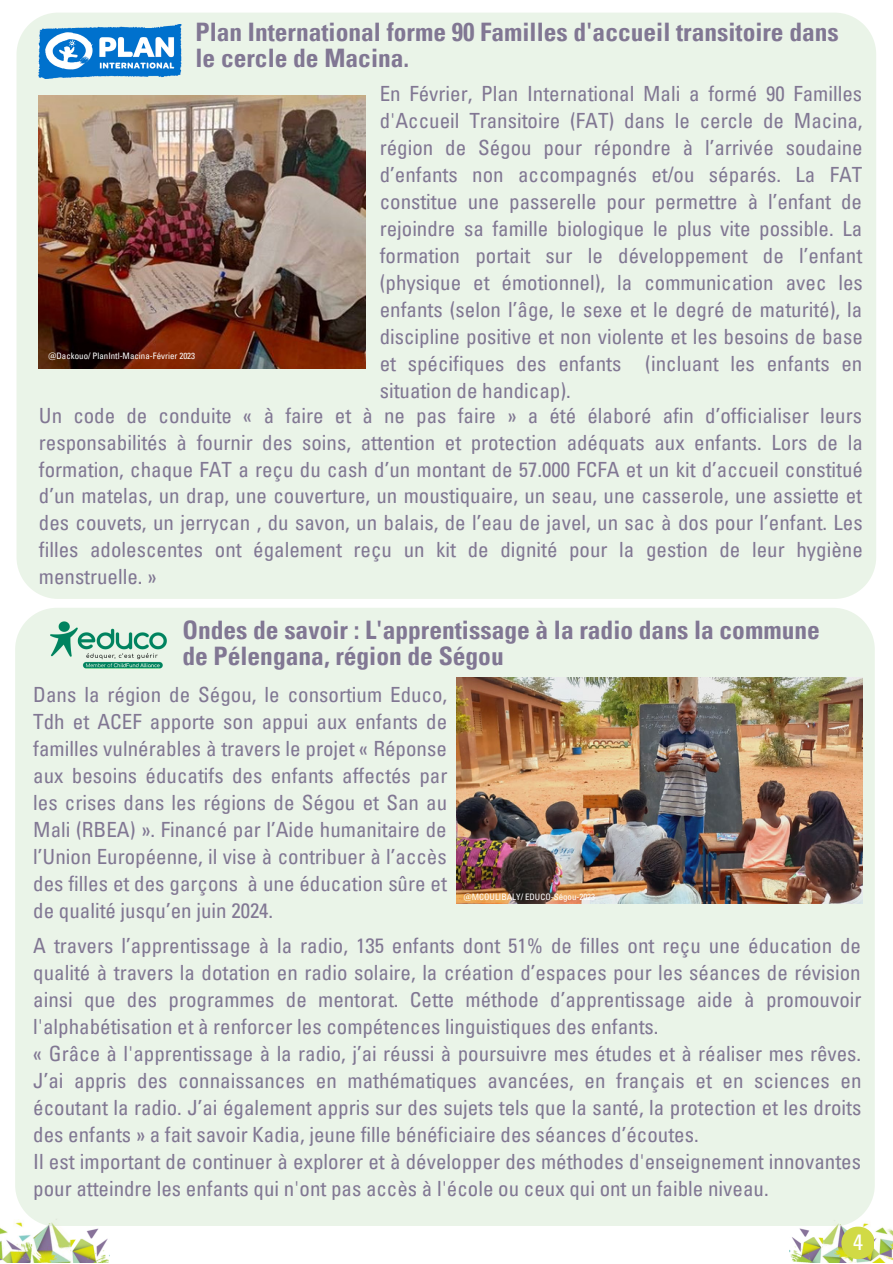
<style>
.page{position:relative;width:893px;height:1264px;background:#fff}
.page>*{position:absolute;margin:0;border:0;box-sizing:border-box;transform-origin:0 0}
.t1{font:700 condensed 25.5px/25.8px "Univers LT Pro";color:#817793}
.t2{font:condensed 22.5px "Univers LT Pro";color:#fff}
.t3{font:condensed 21px/27px "Univers LT Pro";color:#817793;text-align:justify}
.t4{font:condensed 8.85px "Univers LT Pro";color:#fff}
</style>
<div class="page">
<img style="left:0;top:1222px;width:110px;height:40px">
<img style="left:789px;top:1226px;width:103px;height:36px">
<div style="left:17px;top:13px;width:859px;height:585px;background:#eaf4e8"></div>
<svg style="left:841px;top:1226px;width:32px;height:32px"></svg>
<div style="left:15px;top:608px;width:859px;height:618px;background:#eaf4e8"></div>
<img style="left:39px;top:95px;width:326px;height:274px">
<img style="left:39px;top:25px;width:143px;height:54px">
<img style="left:457px;top:677px;width:405px;height:226px">
<img style="left:36px;top:617px;width:140px;height:54px">
<p class="t1" style="left:195px;top:23px;width:644px">Plan International forme 90 Familles d'accueil transitoire dans le cercle de Macina.</p>
<p class="t4" style="left:49px;top:352px;width:148px">@Dackouo/ PlanIntl-Macina-Février 2023</p>
<p class="t3" style="left:379px;top:82px;width:484px">En Février, Plan International Mali a formé 90 Familles d'Accueil Transitoire (FAT) dans le cercle de Macina, région de Ségou pour répondre à l’arrivée soudaine d’enfants non accompagnés et/ou séparés. La FAT constitue une passerelle pour permettre à l’enfant de rejoindre sa famille biologique le plus vite possible. La formation portait sur le développement de l’enfant (physique et émotionnel), la communication avec les enfants (selon l’âge, le sexe et le degré de maturité), la discipline positive et non violente et les besoins de base et spécifiques des enfants (incluant les enfants en situation de handicap).</p>
<p class="t3" style="left:39px;top:404px;width:825px">Un code de conduite « à faire et à ne pas faire » a été élaboré afin d’officialiser leurs responsabilités à fournir des soins, attention et protection adéquats aux enfants. Lors de la formation, chaque FAT a reçu du cash d’un montant de 57.000 FCFA et un kit d’accueil constitué d’un matelas, un drap, une couverture, un moustiquaire, un seau, une casserole, une assiette et des couvets, un jerrycan , du savon, un balais, de l’eau de javel, un sac à dos pour l’enfant. Les filles adolescentes ont également reçu un kit de dignité pour la gestion de leur hygiène menstruelle. »</p>
<p class="t1" style="left:182px;top:620px;width:639px">Ondes de savoir : L'apprentissage à la radio dans la commune de Pélengana, région de Ségou</p>
<p class="t3" style="left:33px;top:683px;width:415px">Dans la région de Ségou, le consortium Educo, Tdh et ACEF apporte son appui aux enfants de familles vulnérables à travers le projet « Réponse aux besoins éducatifs des enfants affectés par les crises dans les régions de Ségou et San au Mali (RBEA) ». Financé par l’Aide humanitaire de l’Union Européenne, il vise à contribuer à l’accès des filles et des garçons à une éducation sûre et de qualité jusqu’en juin 2024.</p>
<p class="t4" style="left:464px;top:893px;width:133px">@MCOULIBALY/ EDUCO-Ségou-2023</p>
<p class="t3" style="left:33px;top:934px;width:829px;text-align:left">A travers l’apprentissage à la radio, 135 enfants dont 51% de filles ont reçu une éducation de qualité à travers la dotation en radio solaire, la création d’espaces pour les séances de révision ainsi que des programmes de mentorat. Cette méthode d’apprentissage aide à promouvoir l'alphabétisation et à renforcer les compétences linguistiques des enfants.<br>« Grâce à l'apprentissage à la radio, j’ai réussi à poursuivre mes études et à réaliser mes rêves.<br>J’ai appris des connaissances en mathématiques avancées, en français et en sciences en écoutant la radio. J’ai également appris sur des sujets tels que la santé, la protection et les droits des enfants » a fait savoir Kadia, jeune fille bénéficiaire des séances d’écoutes.<br>Il est important de continuer à explorer et à développer des méthodes d'enseignement innovantes pour atteindre les enfants qui n'ont pas accès à l'école ou ceux qui ont un faible niveau.</p>
<p class="t2" style="left:853px;top:1233px;width:11px">4</p>
</div>
